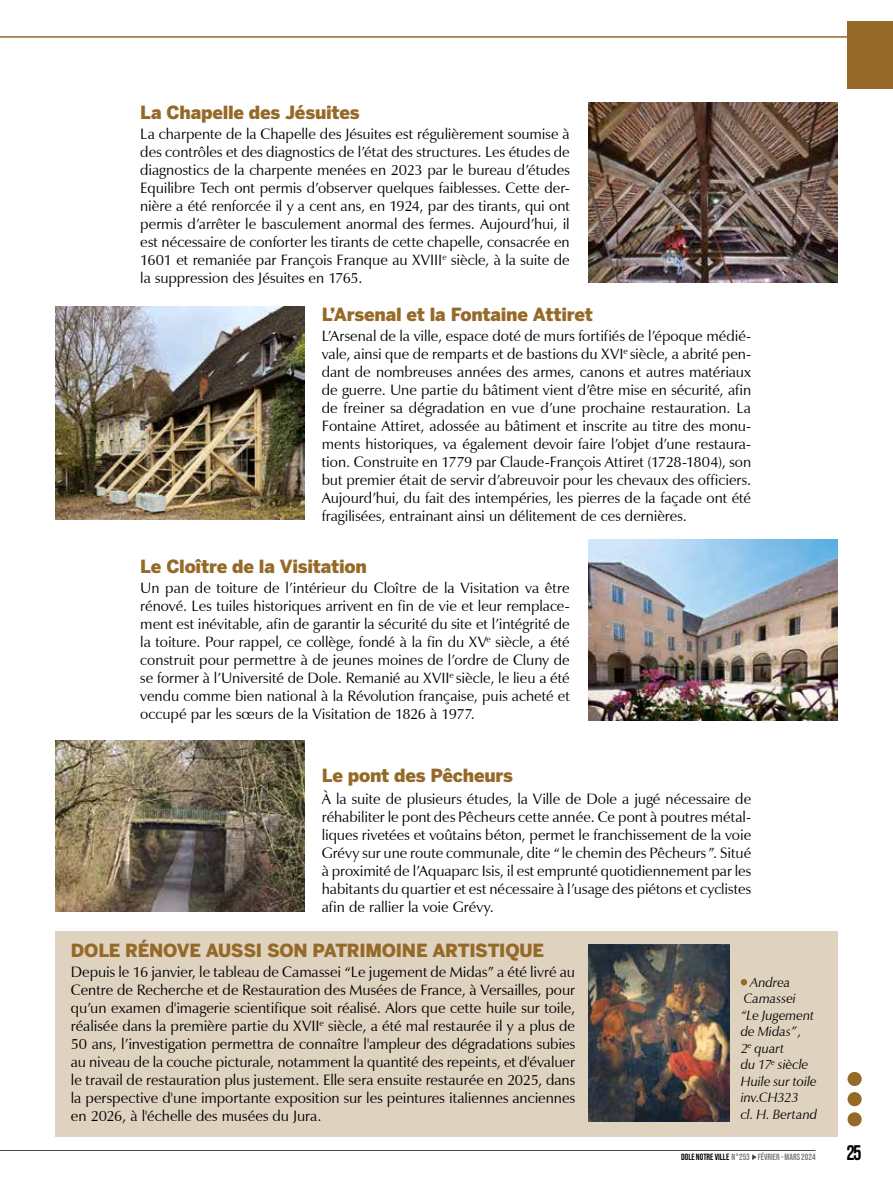
<style>
.page{position:relative;width:893px;height:1191px;background:#fff}
.page>*{position:absolute;margin:0;border:0;box-sizing:border-box;transform-origin:0 0}
.t1{font:21px "Bebas Neue";color:#000}
.t2{font:900 18px "Benton Sans";letter-spacing:-.01em;color:#956a29}
.t3{font:15px/18px "Zapf Humanist 601 BT";color:#000;text-align:justify}
.t4{font:italic 13.5px/16.5px "Zapf Humanist 601 BT";color:#000}
.t5{font:9px "Bebas Neue";color:#7c7b7b}
.s1{color:#000}
</style>
<div class="page">
<div style="left:55px;top:932px;width:783px;height:205px;background:#dfd2bf"></div>
<div style="left:847px;top:1112px;width:15px;height:14px;background:#956a29;border-radius:50%"></div>
<div style="left:847px;top:1092px;width:15px;height:14px;background:#956a29;border-radius:50%"></div>
<svg style="left:847px;top:1071px;width:15px;height:15px"></svg>
<hr style="left:0;top:1150px;width:816px;height:1px;background:#000">
<svg style="left:752px;top:1154px;width:5px;height:6px"></svg>
<hr style="left:0;top:36px;width:876px;height:2px;background:#956a29">
<div style="left:847px;top:21px;width:46px;height:68px;background:#956a29"></div>
<svg style="left:741px;top:979px;width:6px;height:6px"></svg>
<img style="left:588px;top:102px;width:250px;height:181px">
<img style="left:55px;top:306px;width:250px;height:214px">
<img style="left:55px;top:740px;width:250px;height:172px">
<img style="left:588px;top:944px;width:142px;height:177px">
<img style="left:588px;top:539px;width:250px;height:181px">
<p class="t2" style="left:140px;top:101px;width:221px">La Chapelle des Jésuites</p>
<p class="t3" style="left:140px;top:125px;width:431px">La charpente de la Chapelle des Jésuites est régulièrement soumise à des contrôles et des diagnostics de l’état des structures. Les études de diagnostics de la charpente menées en 2023 par le bureau d’études Equilibre Tech ont permis d’observer quelques faiblesses. Cette der&shy;nière a été renforcée il y a cent ans, en 1924, par des tirants, qui ont permis d’arrêter le basculement anormal des fermes. Aujourd’hui, il est nécessaire de conforter les tirants de cette chapelle, consacrée en 1601 et remaniée par François Franque au XVIII<sup>e</sup> siècle, à la suite de la suppression des Jésuites en 1765.</p>
<p class="t2" style="left:322px;top:303px;width:273px">L’Arsenal et la Fontaine Attiret</p>
<p class="t3" style="left:322px;top:327px;width:431px">L’Arsenal de la ville, espace doté de murs fortifiés de l’époque médié&shy;vale, ainsi que de remparts et de bastions du XVI<sup>e</sup> siècle, a abrité pen&shy;dant de nombreuses années des armes, canons et autres matériaux de guerre. Une partie du bâtiment vient d’être mise en sécurité, afin de freiner sa dégradation en vue d’une prochaine restauration. La Fontaine Attiret, adossée au bâtiment et inscrite au titre des monu&shy;ments historiques, va également devoir faire l’objet d’une restaura&shy;tion. Construite en 1779 par Claude-François Attiret (1728-1804), son but premier était de servir d’abreuvoir pour les chevaux des officiers.<br>Aujourd’hui, du fait des intempéries, les pierres de la façade ont été fragilisées, entrainant ainsi un délitement de ces dernières.</p>
<p class="t2" style="left:140px;top:555px;width:228px">Le Cloître de la Visitation</p>
<p class="t3" style="left:140px;top:579px;width:431px">Un pan de toiture de l’intérieur du Cloître de la Visitation va être rénové. Les tuiles historiques arrivent en fin de vie et leur remplace&shy;ment est inévitable, afin de garantir la sécurité du site et l’intégrité de la toiture. Pour rappel, ce collège, fondé à la fin du XV<sup>e</sup> siècle, a été construit pour permettre à de jeunes moines de l’ordre de Cluny de se former à l’Université de Dole. Remanié au XVII<sup>e</sup> siècle, le lieu a été vendu comme bien national à la Révolution française, puis acheté et occupé par les sœurs de la Visitation de 1826 à 1977.</p>
<p class="t2" style="left:322px;top:764px;width:193px">Le pont des Pêcheurs</p>
<p class="t3" style="left:322px;top:790px;width:431px">À la suite de plusieurs études, la Ville de Dole a jugé nécessaire de réhabiliter le pont des Pêcheurs cette année. Ce pont à poutres métal&shy;liques rivetées et voûtains béton, permet le franchissement de la voie Grévy sur une route communale, dite “ le chemin des Pêcheurs ”. Situé à proximité de l’Aquaparc Isis, il est emprunté quotidiennement par les habitants du quartier et est nécessaire à l’usage des piétons et cyclistes afin de rallier la voie Grévy.</p>
<p class="t2" style="left:71px;top:939px;width:475px">DOLE RÉNOVE AUSSI SON PATRIMOINE ARTISTIQUE</p>
<p class="t3" style="left:71px;top:962px;width:506px">Depuis le 16 janvier, le tableau de Camassei “Le jugement de Midas” a été livré au Centre de Recherche et de Restauration des Musées de France, à Versailles, pour qu’un examen d'imagerie scientifique soit réalisé. Alors que cette huile sur toile, réalisée dans la première partie du XVII<sup>e</sup> siècle, a été mal restaurée il y a plus de 50 ans, l’investigation permettra de connaître l'ampleur des dégradations subies au niveau de la couche picturale, notamment la quantité des repeints, et d'évaluer le travail de restauration plus justement. Elle sera ensuite restaurée en 2025, dans la perspective d'une importante exposition sur les peintures italiennes anciennes en 2026, à l'échelle des musées du Jura.</p>
<p class="t4" style="left:741px;top:974px;width:78px;text-indent:9px">Andrea<br>Camassei<br>“Le Jugement de Midas” ,<br>2<sup>e</sup> quart<br>du 17<sup>e</sup> siècle<br>Huile sur toile inv.CH323<br>cl. H. Bertand</p>
<p class="t5" style="left:681px;top:1151px;width:136px"><span class="s1">DOLE NOTRE VILLE</span> N°253 FÉVRIER - MARS 2024</p>
<h1 class="t1" style="left:846px;top:1140px;width:17px">25</h1>
</div>
